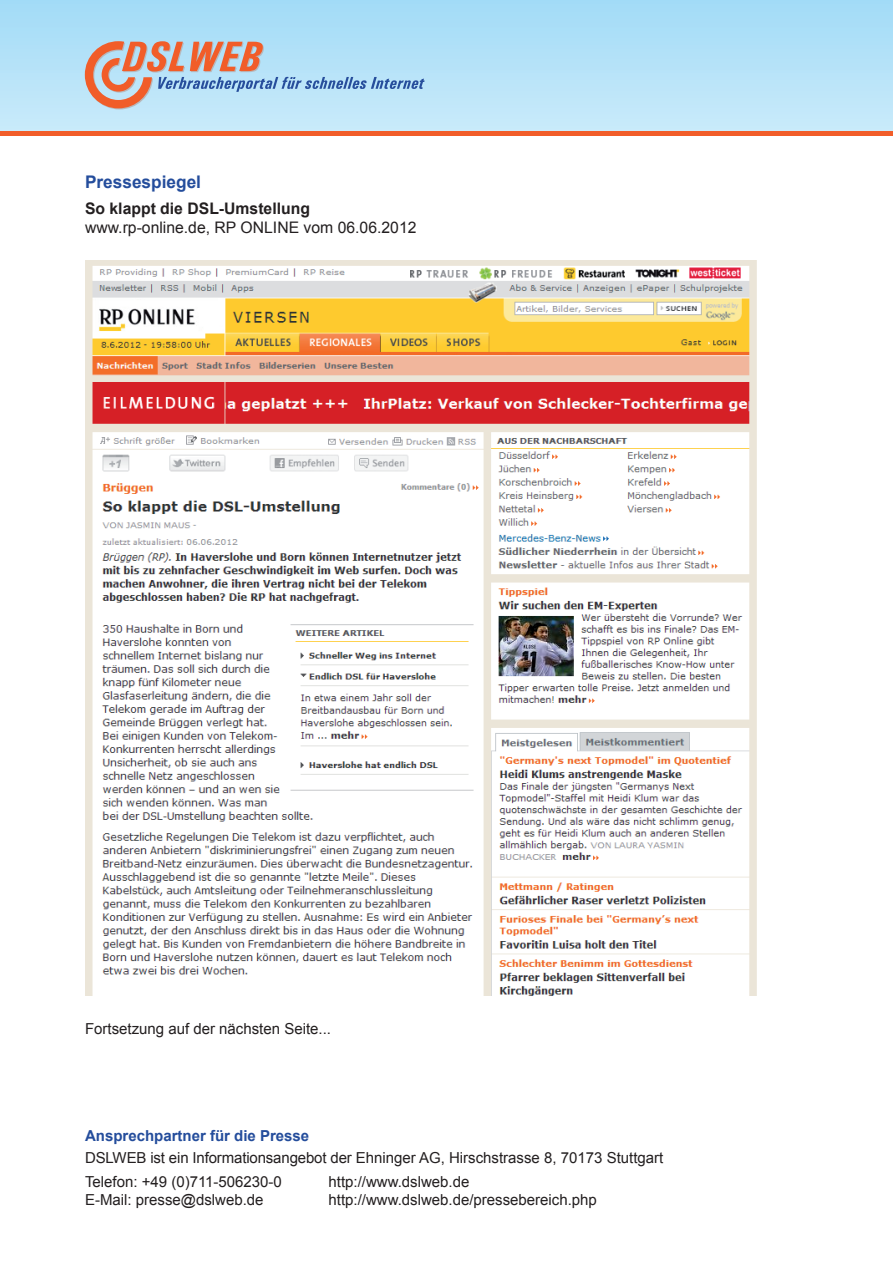
<style>
.page{position:relative;width:893px;height:1263px;background:#fff}
.page>*{position:absolute;margin:0;border:0;box-sizing:border-box;transform-origin:0 0}
.t1{font:700 17.4px "Arial";color:#244d9c}
.t2{font:15.9px "Arial";color:#231f20}
.t3{font:700 15.9px "Arial";color:#231f20}
.t4{font:15.15px/23.2px "Arial";color:#231f20}
.t5{font:700 15.15px "Arial";color:#244d9c}
</style>
<div class="page">
<div style="left:0;top:0;width:893px;height:134px;background:linear-gradient(to bottom,#a2dbf7,#caebfa)"></div>
<hr style="left:0;top:132px;width:893px;height:4px;background:#f15d2a">
<svg style="left:85px;top:41px;width:340px;height:68px"></svg>
<img style="left:85px;top:260px;width:672px;height:735px">
<p class="t1" style="left:85px;top:170px;width:118px">Pressespiegel</p>
<p class="t3" style="left:85px;top:198px;width:226px">So klappt die DSL-Umstellung</p>
<p class="t2" style="left:85px;top:217px;width:333px">www.rp-online.de, RP ONLINE vom 06.06.2012</p>
<p class="t4" style="left:85px;top:1017px;width:247px">Fortsetzung auf der nächsten Seite...</p>
<p class="t5" style="left:85px;top:1125px;width:226px">Ansprechpartner für die Presse</p>
<p class="t4" style="left:85px;top:1146px;width:580px">DSLWEB ist ein Informationsangebot der Ehninger AG, Hirschstrasse 8, 70173 Stuttgart<br>Telefon: +49 (0)711-506230-0</p>
<p class="t4" style="left:85px;top:1188px;width:180px">E-Mail: presse@dslweb.de</p>
<p class="t4" style="left:328px;top:1172px;width:270px;line-height:18px">http://www.dslweb.de http://www.dslweb.de/pressebereich.php</p>
</div>
